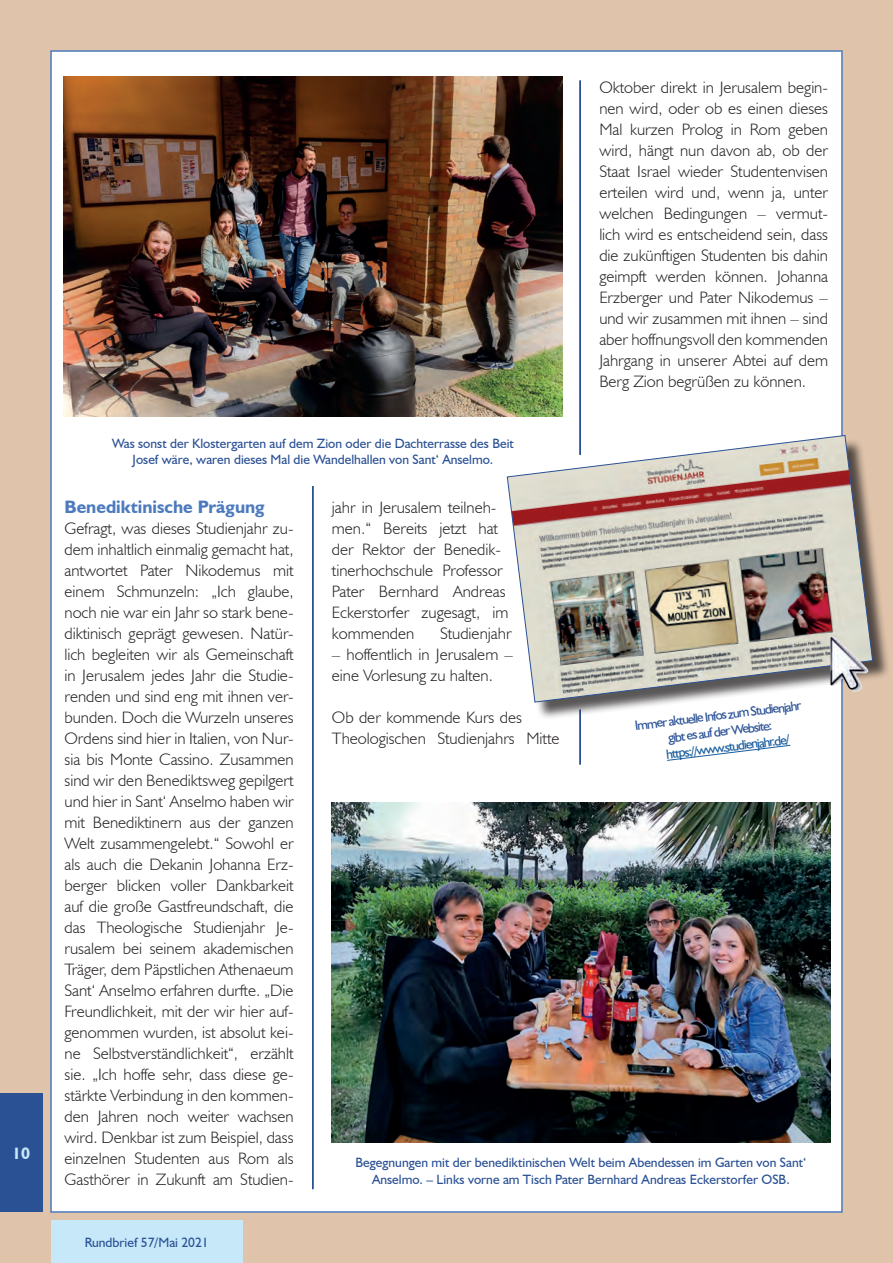
<style>
.page{position:relative;width:893px;height:1263px;background:#dfc3aa}
.page>*{position:absolute;margin:0;border:0;box-sizing:border-box;transform-origin:0 0}
.t1{font:700 18px "Humanist 521 BT";color:#4c7abe}
.t2{font:300 16.5px/21px "Humanist 521 BT";color:#231f20}
.t3{font:700 16.5px "Humanist 521 BT";color:#c6e8f9}
.t4{font:13.5px/16.2px "Humanist 521 BT";color:#2b5195;text-align:center}
.t5{font:13.5px "Humanist 521 BT";color:#175d9e}
</style>
<div class="page">
<div style="left:51px;top:51px;width:791px;height:1161px;background:#fff"></div>
<hr style="left:312px;top:485px;width:2px;height:704px;background:#2b5195">
<hr style="left:579px;top:80px;width:2px;height:375px;background:#2b5195">
<hr style="left:579px;top:710px;width:2px;height:54px;background:#2b5195">
<img style="left:64px;top:77px;width:498px;height:340px">
<img style="left:332px;top:803px;width:498px;height:340px">
<div style="left:510px;top:438px;width:381px;height:282px;background:#231f20;opacity:.75"></div>
<img style="left:506px;top:435px;width:367px;height:268px">
<svg style="left:667px;top:744px;width:124px;height:17px"></svg>
<img style="left:828px;top:635px;width:41px;height:57px">
<div style="left:51px;top:1220px;width:191px;height:43px;background:#c6e8f9"></div>
<div style="left:0;top:1093px;width:43px;height:119px;background:#2b5195"></div>
<p class="t3" style="left:12px;top:1143px;width:19px">10</p>
<p class="t4" style="left:112px;top:435px;width:403px">Was sonst der Klostergarten auf dem Zion oder die Dachterrasse des Beit<br>Josef wäre, waren dieses Mal die Wandelhallen von Sant‘ Anselmo.</p>
<p class="t2" style="left:599px;top:77px;width:230px;text-align:justify">Oktober direkt in Jerusalem begin&shy;nen wird, oder ob es einen dieses Mal kurzen Prolog in Rom geben wird, hängt nun davon ab, ob der Staat Israel wieder Studentenvisen erteilen wird und, wenn ja, unter welchen Bedingungen – vermut&shy;lich wird es entscheidend sein, dass die zukünftigen Studenten bis dahin geimpft werden können. Johanna Erzberger und Pater Nikodemus – und wir zusammen mit ihnen – sind aber hoffnungsvoll den kommenden Jahrgang in unserer Abtei auf dem Berg Zion begrüßen zu können.</p>
<p class="t1" style="left:65px;top:496px;width:202px">Benediktinische Prägung</p>
<p class="t2" style="left:65px;top:518px;width:231px;text-align:justify">Gefragt, was dieses Studienjahr zu&shy;dem inhaltlich einmalig gemacht hat, antwortet Pater Nikodemus mit einem Schmunzeln: „Ich glaube, noch nie war ein Jahr so stark bene&shy;diktinisch geprägt gewesen. Natür&shy;lich begleiten wir als Gemeinschaft in Jerusalem jedes Jahr die Studie&shy;renden und sind eng mit ihnen ver&shy;bunden. Doch die Wurzeln unseres Ordens sind hier in Italien, von Nur&shy;sia bis Monte Cassino. Zusammen sind wir den Benediktsweg gepilgert und hier in Sant‘ Anselmo haben wir mit Benediktinern aus der ganzen Welt zusammengelebt.“ Sowohl er als auch die Dekanin Johanna Erz&shy;berger blicken voller Dankbarkeit auf die große Gastfreundschaft, die das Theologische Studienjahr Je&shy;rusalem bei seinem akademischen Träger, dem Päpstlichen Athenaeum Sant‘ Anselmo erfahren durfte. „Die Freundlichkeit, mit der wir hier auf&shy;genommen wurden, ist absolut kei&shy;ne Selbstverständlichkeit“, erzählt sie. „Ich hoffe sehr, dass diese ge&shy;stärkte Verbindung in den kommen&shy;den Jahren noch weiter wachsen wird. Denkbar ist zum Beispiel, dass einzelnen Studenten aus Rom als Gasthörer in Zukunft am Studien-</p>
<p class="t4" style="left:85px;top:1234px;width:126px">Rundbrief 57/Mai 2021</p>
<p class="t2" style="left:332px;top:497px;width:178px">jahr in Jerusalem teilneh&shy;men.“ Bereits jetzt hat der Rektor der Benedik&shy;tinerhochschule Professor<br>Pater Bernhard Andreas<br>Eckerstorfer zugesagt, im kommenden</p>
<p class="t2" style="left:440px;top:623px;width:73px">Studienjahr</p>
<p class="t2" style="left:332px;top:644px;width:183px">– hoffentlich in Jerusalem – eine Vorlesung zu halten.</p>
<p class="t2" style="left:332px;top:707px;width:229px">Ob der kommende Kurs des<br>Theologischen Studienjahrs Mitte</p>
<p class="t4" style="left:634px;top:717px;width:169px;rotate:-7deg">Immer aktuelle Infos zum Studienjahr gibt es auf der Website:</p>
<p class="t5" style="left:665px;top:746px;width:126px;rotate:-7deg">https://www.studienjahr.de/</p>
<p class="t4" style="left:355px;top:1154px;width:452px">Begegnungen mit der benediktinischen Welt beim Abendessen im Garten von Sant‘<br>Anselmo. – Links vorne am Tisch Pater Bernhard Andreas Eckerstorfer OSB.</p>
</div>
